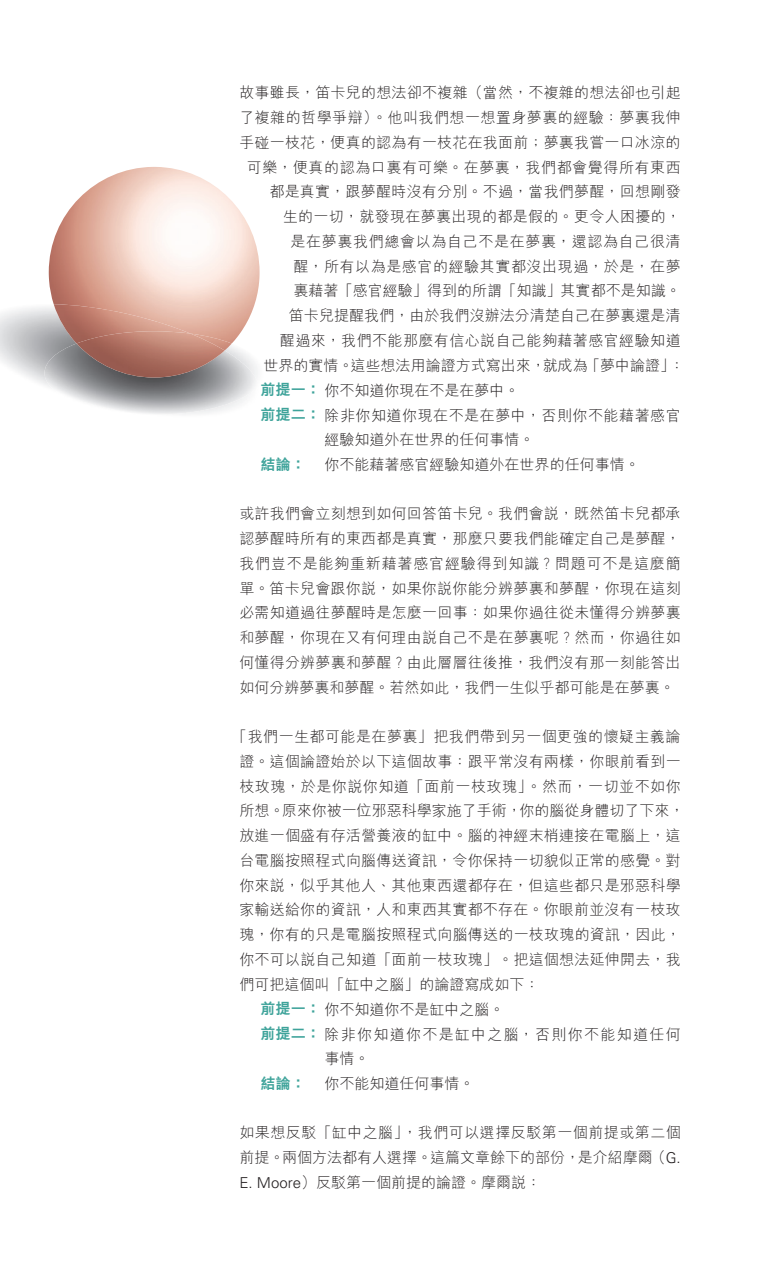
<style>
.page{position:relative;width:766px;height:1263px;background:#fff}
.page>*{position:absolute;margin:0;border:0;box-sizing:border-box;transform-origin:0 0}
.t1{font:300 15px/24.8px "M Hei HK";letter-spacing:.015em;color:#231f20;text-align:justify}
.t2{font:300 15px "M Hei HK";letter-spacing:.035em;color:#231f20}
.t3{font:300 15px "M Hei HK";letter-spacing:.04em;color:#231f20}
.t4{font:300 15px "M Hei HK";letter-spacing:.085em;color:#231f20}
.t5{font:300 15px "M Hei HK";letter-spacing:.045em;color:#231f20}
.t6{font:800 15px "M Hei HK";color:#3ea39a}
.s1{font-weight:800;color:#3ea39a}
.s2{font-family:"Univers LT Std"}
</style>
<div class="page">
<img style="left:49px;top:167px;width:210px;height:176px">
<img style="left:225px;top:334px;width:7px;height:9px">
<img style="left:54px;top:304px;width:136px;height:39px">
<img style="left:44px;top:343px;width:214px;height:71px">
<img style="left:76px;top:331px;width:149px;height:47px">
<p class="t1" style="left:239px;top:80px;width:443px">故事雖長，笛卡兒的想法卻不複雜（當然，不複雜的想法卻也引起</p>
<p class="t1" style="left:239px;top:105px;width:443px">了複雜的哲學爭辯）。他叫我們想一想置身夢裏的經驗：夢裏我伸</p>
<p class="t1" style="left:239px;top:130px;width:442px">手碰一枝花，便真的認為有一枝花在我面前；夢裏我嘗一口冰涼的</p>
<p class="t3" style="left:247px;top:160px;width:435px">可樂，便真的認為口裏有可樂。在夢裏，我們都會覺得所有東西</p>
<p class="t1" style="left:269px;top:179px;width:412px">都是真實，跟夢醒時沒有分別。不過，當我們夢醒，回想剛發</p>
<p class="t1" style="left:283px;top:204px;width:399px">生的一切，就發現在夢裏出現的都是假的。更令人困擾的，</p>
<p class="t5" style="left:290px;top:234px;width:391px">是在夢裏我們總會以為自己不是在夢裏，還認為自己很清</p>
<p class="t3" style="left:293px;top:259px;width:388px">醒，所有以為是感官的經驗其實都沒出現過，於是，在夢</p>
<p class="t1" style="left:293px;top:278px;width:388px">裏藉著「感官經驗」得到的所謂「知識」其實都不是知識。</p>
<p class="t1" style="left:289px;top:303px;width:393px">笛卡兒提醒我們，由於我們沒辦法分清楚自己在夢裏還是清</p>
<p class="t1" style="left:280px;top:328px;width:402px">醒過來，我們不能那麼有信心說自己能夠藉著感官經驗知道</p>
<p class="t1" style="left:263px;top:353px;width:422px">世界的實情。這些想法用論證方式寫出來，就成為「夢中論證」：</p>
<p class="t1" style="left:260px;top:378px;width:260px"><span class="s1">前提一：</span>你不知道你現在不是在夢中。</p>
<p class="t2" style="left:260px;top:408px;width:421px"><span class="s1">前提二：</span>除非你知道你現在不是在夢中，否則你不能藉著感官</p>
<p class="t1" style="left:324px;top:427px;width:211px">經驗知道外在世界的任何事情。</p>
<p class="t6" style="left:260px;top:457px;width:46px">結論：</p>
<p class="t1" style="left:324px;top:452px;width:316px">你不能藉著感官經驗知道外在世界的任何事情。</p>
<p class="t1" style="left:239px;top:501px;width:443px">或許我們會立刻想到如何回答笛卡兒。我們會說，既然笛卡兒都承認夢醒時所有的東西都是真實，那麼只要我們能確定自己是夢醒，我們豈不是能夠重新藉著感官經驗得到知識？問題可不是這麼簡單。笛卡兒會跟你說，如果你說你能分辨夢裏和夢醒，你現在這刻必需知道過往夢醒時是怎麼一回事：如果你過往從未懂得分辨夢裏和夢醒，你現在又有何理由說自己不是在夢裏呢？然而，你過往如何懂得分辨夢裏和夢醒？由此層層往後推，我們沒有那一刻能答出如何分辨夢裏和夢醒。若然如此，我們一生似乎都可能是在夢裏。</p>
<p class="t1" style="left:232px;top:724px;width:450px">「我們一生都可能是在夢裏」把我們帶到另一個更強的懷疑主義論</p>
<p class="t1" style="left:239px;top:749px;width:443px">證。這個論證始於以下這個故事：跟平常沒有兩樣，你眼前看到一</p>
<p class="t2" style="left:239px;top:778px;width:442px">枝玫瑰，於是你說你知道「面前一枝玫瑰」。然而，一切並不如你</p>
<p class="t1" style="left:239px;top:798px;width:446px">所想。原來你被一位邪惡科學家施了手術，你的腦從身體切了下來，</p>
<p class="t1" style="left:239px;top:823px;width:442px">放進一個盛有存活營養液的缸中。腦的神經末梢連接在電腦上，這</p>
<p class="t1" style="left:239px;top:848px;width:442px">台電腦按照程式向腦傳送資訊，令你保持一切貌似正常的感覺。對</p>
<p class="t1" style="left:239px;top:872px;width:442px">你來說，似乎其他人、其他東西還都存在，但這些都只是邪惡科學</p>
<p class="t1" style="left:239px;top:897px;width:442px">家輸送給你的資訊，人和東西其實都不存在。你眼前並沒有一枝玫</p>
<p class="t1" style="left:239px;top:922px;width:443px">瑰，你有的只是電腦按照程式向腦傳送的一枝玫瑰的資訊，因此，</p>
<p class="t1" style="left:239px;top:947px;width:442px">你不可以說自己知道「面前一枝玫瑰」。把這個想法延伸開去，我</p>
<p class="t1" style="left:239px;top:971px;width:301px">們可把這個叫「缸中之腦」的論證寫成如下：</p>
<p class="t1" style="left:260px;top:997px;width:245px"><span class="s1">前提一：</span>你不知道你不是缸中之腦。</p>
<p class="t4" style="left:260px;top:1026px;width:421px"><span class="s1">前提二：</span>除非你知道你不是缸中之腦，否則你不能知道任何</p>
<p class="t1" style="left:324px;top:1046px;width:46px">事情。</p>
<p class="t6" style="left:260px;top:1075px;width:46px">結論：</p>
<p class="t1" style="left:324px;top:1071px;width:151px">你不能知道任何事情。</p>
<p class="t1" style="left:239px;top:1120px;width:443px">如果想反駁「缸中之腦」，我們可以選擇反駁第一個前提或第二個前提。兩個方法都有人選擇。這篇文章餘下的部份，是介紹摩爾（<span class="s2">G.<br>E. Moore</span>）反駁第一個前提的論證。摩爾說：</p>
</div>
